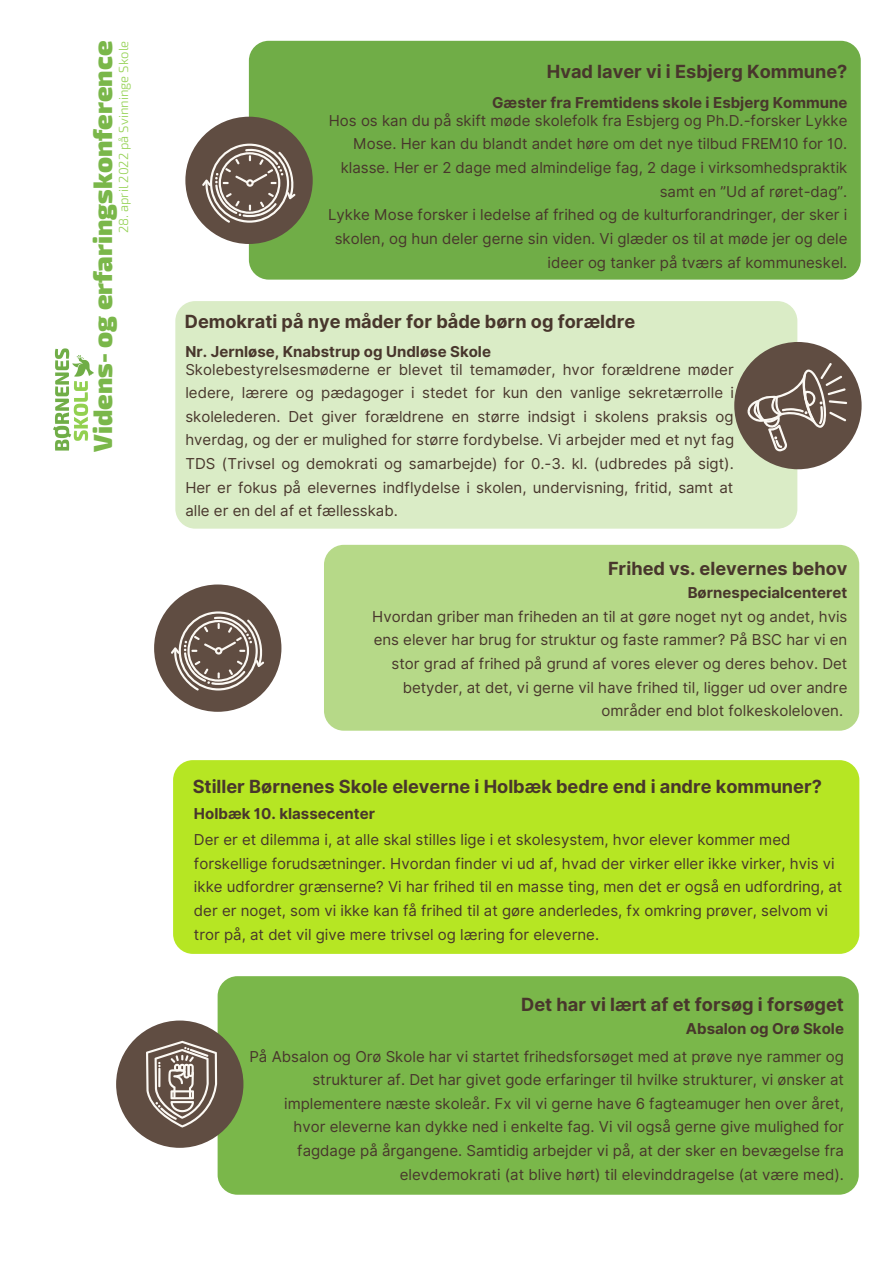
<style>
.page{position:relative;width:894px;height:1264px;background:#fff}
.page>*{position:absolute;margin:0;border:0;box-sizing:border-box;transform-origin:0 0}
.t1{font:900 26.25px "Exo 2";color:#7ab74a}
.t2{font:700 18.15px "Inter";color:#48362c}
.t3{font:15px/23.7px "Inter";color:#48362c;text-align:right}
.t4{font:700 15px "Inter";color:#48362c}
.t5{font:300 13.05px "Exo 2";color:#93d152}
</style>
<div class="page">
<div style="left:175px;top:301px;width:622px;height:227px;background:#daecc6;border-radius:20px"></div>
<div style="left:217px;top:976px;width:641px;height:218px;background:#7ab74a;border-radius:20px"></div>
<div style="left:324px;top:545px;width:535px;height:185px;background:#b6d988;border-radius:20px"></div>
<div style="left:173px;top:760px;width:686px;height:193px;background:#b6e623;border-radius:20px"></div>
<div style="left:116px;top:1020px;width:127px;height:127px;background:#604d42;border-radius:50%"></div>
<div style="left:154px;top:584px;width:127px;height:127px;background:#604d42;border-radius:50%"></div>
<svg style="left:171px;top:611px;width:93px;height:79px"></svg>
<svg style="left:146px;top:1040px;width:71px;height:87px"></svg>
<div style="left:734px;top:342px;width:127px;height:127px;background:#604d42;border-radius:50%"></div>
<svg style="left:747px;top:363px;width:99px;height:88px"></svg>
<div style="left:249px;top:41px;width:611px;height:238px;background:#70ad47;border-radius:20px"></div>
<div style="left:185px;top:117px;width:127px;height:127px;background:#604d42;border-radius:50%"></div>
<svg style="left:202px;top:144px;width:93px;height:79px"></svg>
<img style="left:53px;top:348px;width:41px;height:103px">
<p class="t1" style="left:85px;top:451px;width:412px;rotate:-90deg">Videns- og erfaringskonference</p>
<p class="t5" style="left:115px;top:233px;width:194px;rotate:-90deg">28. april 2022 på Svinninge Skole</p>
<p class="t2" style="left:546px;top:61px;width:302px">Hvad laver vi i Esbjerg Kommune?</p>
<p class="t3" style="left:329px;top:108px;width:520px">Hos os kan du på skift møde skolefolk fra Esbjerg og Ph.D.-forsker Lykke Mose. Her kan du blandt andet høre om det nye tilbud FREM10 for 10. klasse. Her er 2 dage med almindelige fag, 2 dage i virksomhedspraktik samt en ”Ud af røret-dag”.</p>
<p class="t3" style="left:328px;top:203px;width:520px">Lykke Mose forsker i ledelse af frihed og de kulturforandringer, der sker i skolen, og hun deler gerne sin viden. Vi glæder os til at møde jer og dele ideer og tanker på tværs af kommuneskel.</p>
<p class="t4" style="left:492px;top:93px;width:356px">Gæster fra Fremtidens skole i Esbjerg Kommune</p>
<p class="t2" style="left:185px;top:311px;width:452px">Demokrati på nye måder for både børn og forældre</p>
<p class="t4" style="left:185px;top:342px;width:307px">Nr. Jernløse, Knabstrup og Undløse Skole</p>
<p class="t3" style="left:185px;top:357px;width:550px;text-align:justify">Skolebestyrelsesmøderne er blevet til temamøder, hvor forældrene møder ledere, lærere og pædagoger i stedet for kun den vanlige sekretærrolle i skolelederen. Det giver forældrene en større indsigt i skolens praksis og hverdag, og der er mulighed for større fordybelse. Vi arbejder med et nyt fag TDS (Trivsel og demokrati og samarbejde) for 0.-3. kl. (udbredes på sigt).<br>Her er fokus på elevernes indflydelse i skolen, undervisning, fritid, samt at alle er en del af et fællesskab.</p>
<p class="t2" style="left:608px;top:557px;width:241px">Frihed vs. elevernes behov</p>
<p class="t4" style="left:687px;top:584px;width:161px">Børnespecialcenteret</p>
<p class="t3" style="left:372px;top:604px;width:476px">Hvordan griber man friheden an til at gøre noget nyt og andet, hvis ens elever har brug for struktur og faste rammer? På BSC har vi en stor grad af frihed på grund af vores elever og deres behov. Det betyder, at det, vi gerne vil have frihed til, ligger ud over andre områder end blot folkeskoleloven.</p>
<p class="t2" style="left:193px;top:776px;width:630px">Stiller Børnenes Skole eleverne i Holbæk bedre end i andre kommuner?</p>
<p class="t4" style="left:194px;top:804px;width:183px">Holbæk 10. klassecenter</p>
<p class="t3" style="left:194px;top:827px;width:649px;text-align:left">Der er et dilemma i, at alle skal stilles lige i et skolesystem, hvor elever kommer med forskellige forudsætninger. Hvordan finder vi ud af, hvad der virker eller ikke virker, hvis vi ikke udfordrer grænserne? Vi har frihed til en masse ting, men det er også en udfordring, at der er noget, som vi ikke kan få frihed til at gøre anderledes, fx omkring prøver, selvom vi tror på, at det vil give mere trivsel og læring for eleverne.</p>
<p class="t2" style="left:521px;top:993px;width:324px">Det har vi lært af et forsøg i forsøget</p>
<p class="t4" style="left:685px;top:1020px;width:159px">Absalon og Orø Skole</p>
<p class="t3" style="left:249px;top:1044px;width:596px">På Absalon og Orø Skole har vi startet frihedsforsøget med at prøve nye rammer og strukturer af. Det har givet gode erfaringer til hvilke strukturer, vi ønsker at implementere næste skoleår. Fx vil vi gerne have 6 fagteamuger hen over året, hvor eleverne kan dykke ned i enkelte fag. Vi vil også gerne give mulighed for fagdage på årgangene. Samtidig arbejder vi på, at der sker en bevægelse fra elevdemokrati (at blive hørt) til elevinddragelse (at være med).</p>
</div>
